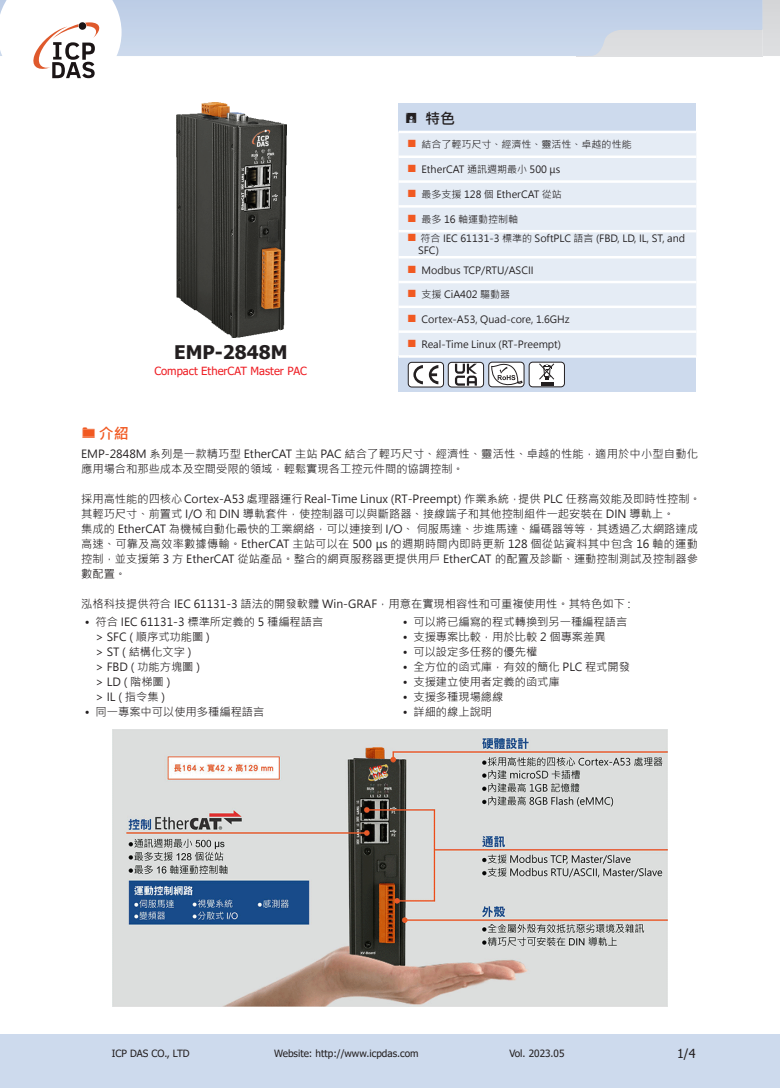
<style>
.page{position:relative;width:780px;height:1088px;background:#fff}
.page>*{position:absolute;margin:0;border:0;box-sizing:border-box;transform-origin:0 0}
.t1{font:700 18.75px "Tahoma";color:#231f20}
.t2{font:700 15px "Microsoft Jheng Hei";color:#231f20}
.t3{font:700 15px "Microsoft Jheng Hei";color:#f15921}
.t4{font:12.5px "Tahoma";color:#231f20}
.t5{font:11.25px/15px "Microsoft Jheng Hei";color:#231f20}
.t6{font:11.25px "Tahoma";color:#ee1d23}
.t7{font:10px/19.1px "Microsoft Jheng Hei";color:#231f20}
.t8{font:10px "Tahoma";color:#231f20}
</style>
<div class="page">
<div style="left:0;top:1034px;width:762px;height:54px;background:#cddaed"></div>
<div style="left:762px;top:1034px;width:18px;height:54px;background:#cddaed"></div>
<svg style="left:762px;top:0;width:18px;height:56px"></svg>
<svg style="left:122px;top:0;width:640px;height:56px;background:#c6d3e7"></svg>
<svg style="left:0;top:0;width:122px;height:79px"></svg>
<img style="left:113px;top:729px;width:554px;height:277px">
<div style="left:398px;top:104px;width:298px;height:28px;background:#cddaed"></div>
<div style="left:398px;top:133px;width:298px;height:222px;background:#e5ecf5"></div>
<div style="left:398px;top:356px;width:298px;height:36px;background:#cddaed"></div>
<hr style="left:398px;top:131px;width:298px;height:2px;background:#fff">
<hr style="left:398px;top:155px;width:298px;height:3px;background:#fff">
<hr style="left:398px;top:180px;width:298px;height:3px;background:#fff">
<hr style="left:398px;top:205px;width:298px;height:3px;background:#fff">
<hr style="left:398px;top:230px;width:298px;height:2px;background:#fff">
<hr style="left:398px;top:256px;width:298px;height:2px;background:#fff">
<hr style="left:398px;top:281px;width:298px;height:2px;background:#fff">
<hr style="left:398px;top:306px;width:298px;height:2px;background:#fff">
<hr style="left:398px;top:330px;width:298px;height:3px;background:#fff">
<hr style="left:398px;top:355px;width:298px;height:3px;background:#fff">
<img style="left:177px;top:103px;width:109px;height:234px">
<div style="left:488px;top:362px;width:36px;height:25px;background:#fff;border-radius:4px"></div>
<div style="left:488px;top:362px;width:36px;height:25px;border:1px solid #231f20;border-radius:4px"></div>
<svg style="left:491px;top:363px;width:31px;height:22px"></svg>
<div style="left:529px;top:362px;width:35px;height:25px;background:#fff;border-radius:4px"></div>
<div style="left:529px;top:362px;width:35px;height:25px;border:1px solid #231f20;border-radius:4px"></div>
<svg style="left:539px;top:363px;width:15px;height:22px"></svg>
<div style="left:408px;top:362px;width:35px;height:25px;background:#fff;border-radius:4px"></div>
<div style="left:408px;top:362px;width:35px;height:25px;border:1px solid #231f20;border-radius:4px"></div>
<svg style="left:413px;top:365px;width:10px;height:19px"></svg>
<svg style="left:429px;top:365px;width:9px;height:19px"></svg>
<div style="left:448px;top:362px;width:35px;height:25px;background:#fff;border-radius:4px"></div>
<div style="left:448px;top:362px;width:35px;height:25px;border:1px solid #231f20;border-radius:4px"></div>
<svg style="left:455px;top:364px;width:22px;height:22px"></svg>
<svg style="left:408px;top:140px;width:7px;height:7px"></svg>
<svg style="left:408px;top:165px;width:7px;height:7px"></svg>
<svg style="left:408px;top:190px;width:7px;height:7px"></svg>
<svg style="left:408px;top:214px;width:7px;height:8px"></svg>
<svg style="left:408px;top:234px;width:7px;height:7px"></svg>
<svg style="left:408px;top:265px;width:7px;height:8px"></svg>
<svg style="left:408px;top:290px;width:7px;height:7px"></svg>
<svg style="left:408px;top:315px;width:7px;height:7px"></svg>
<svg style="left:408px;top:340px;width:7px;height:7px"></svg>
<h2 class="t3" style="left:99px;top:424px;width:31px">介紹</h2>
<h1 class="t1" style="left:174px;top:339px;width:115px">EMP-2848M</h1>
<p class="t6" style="left:154px;top:363px;width:154px">Compact EtherCAT Master PAC</p>
<h2 class="t2" style="left:425px;top:109px;width:31px">特色</h2>
<p class="t7" style="left:421px;top:135px;width:211px">結合了輕巧尺寸、經濟性、靈活性、卓越的性能</p>
<p class="t7" style="left:421px;top:160px;width:140px">EtherCAT 通訊週期最小 500 μs</p>
<p class="t7" style="left:421px;top:185px;width:142px">最多支援 128 個 EtherCAT 從站</p>
<p class="t7" style="left:420px;top:209px;width:266px">最多 16 軸運動控制軸<br>符合 IEC 61131-3 標準的 SoftPLC 語言 (FBD, LD, IL, ST, and</p>
<p class="t7" style="left:421px;top:241px;width:114px;text-indent:-4px">SFC)<br>Modbus TCP/RTU/ASCII</p>
<p class="t7" style="left:421px;top:285px;width:90px">支援 CiA402 驅動器</p>
<p class="t7" style="left:421px;top:310px;width:150px">Cortex-A53, Quad-core, 1.6GHz</p>
<p class="t7" style="left:421px;top:335px;width:141px">Real-Time Linux (RT-Preempt)</p>
<p class="t5" style="left:81px;top:447px;width:618px">EMP-2848M 系列是一款精巧型 EtherCAT 主站 PAC 結合了輕巧尺寸、經濟性、靈活性、卓越的性能，適用於中小型自動化應用場合和那些成本及空間受限的領域，輕鬆實現各工控元件間的協調控制。</p>
<p class="t5" style="left:81px;top:492px;width:621px">採用高性能的四核心 Cortex-A53 處理器運行 Real-Time Linux (RT-Preempt) 作業系統，提供 PLC 任務高效能及即時性控制。其輕巧尺寸、前置式 I/O 和 DIN 導軌套件，使控制器可以與斷路器、接線端子和其他控制組件一起安裝在 DIN 導軌上。<br>集成的 EtherCAT 為機械自動化最快的工業網絡，可以連接到 I/O、 伺服馬達、步進馬達、編碼器等等，其透過乙太網路達成高速、可靠及高效率數據傳輸。EtherCAT 主站可以在 500 μs 的週期時間內即時更新 128 個從站資料其中包含 16 軸的運動控制，並支援第 3 方 EtherCAT 從站產品。整合的網頁服務器更提供用戶 EtherCAT 的配置及診斷、運動控制測試及控制器參數配置。</p>
<p class="t5" style="left:81px;top:597px;width:550px">泓格科技提供符合 IEC 61131-3 語法的開發軟體 Win-GRAF，用意在實現相容性和可重複使用性。其特色如下 :</p>
<p class="t5" style="left:96px;top:614px;width:229px;text-indent:-11px">• 符合 IEC 61131-3 標準所定義的 5 種編程語言&gt; SFC ( 順序式功能圖 )<br>&gt; ST ( 結構化文字 )<br>&gt; FBD ( 功能方塊圖 )<br>&gt; LD ( 階梯圖 )<br>&gt; IL ( 指令集 )</p>
<p class="t5" style="left:85px;top:704px;width:181px">• 同一專案中可以使用多種編程語言</p>
<p class="t5" style="left:403px;top:614px;width:226px">• 可以將已編寫的程式轉換到另一種編程語言</p>
<p class="t5" style="left:403px;top:629px;width:204px">• 支援專案比較，用於比較 2 個專案差異</p>
<p class="t5" style="left:403px;top:644px;width:136px">• 可以設定多任務的優先權</p>
<p class="t5" style="left:403px;top:659px;width:229px">• 全方位的函式庫，有效的簡化 PLC 程式開發</p>
<p class="t5" style="left:403px;top:674px;width:158px">• 支援建立使用者定義的函式庫</p>
<p class="t5" style="left:403px;top:689px;width:102px">• 支援多種現場總線</p>
<p class="t5" style="left:403px;top:704px;width:91px">• 詳細的線上說明</p>
<p class="t8" style="left:112px;top:1047px;width:79px">ICP DAS CO., LTD</p>
<p class="t8" style="left:274px;top:1047px;width:146px">Website: http://www.icpdas.com</p>
<p class="t8" style="left:509px;top:1047px;width:57px">Vol. 2023.05</p>
<p class="t4" style="left:677px;top:1045px;width:20px">1/4</p>
</div>
